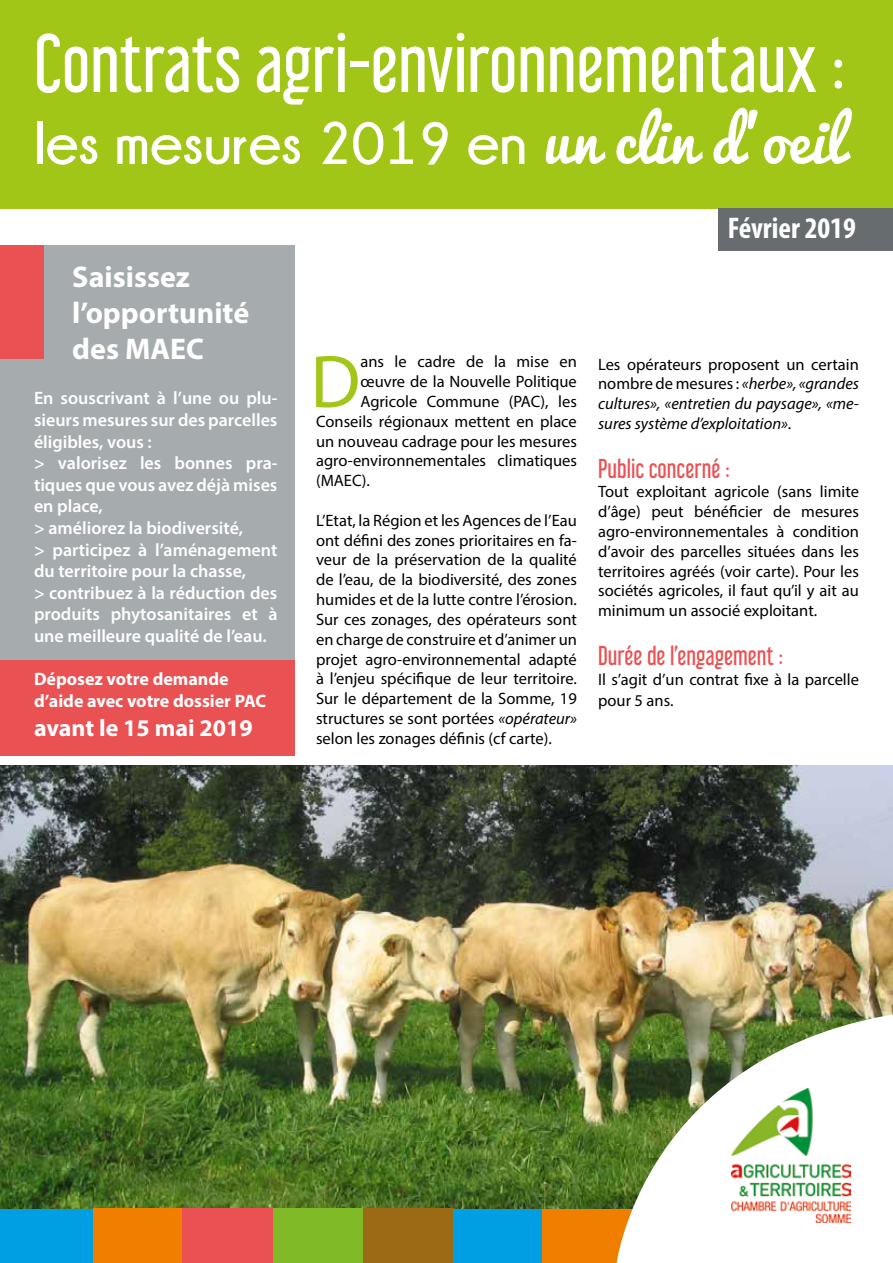
<style>
.page{position:relative;width:893px;height:1263px;background:#fff}
.page>*{position:absolute;margin:0;border:0;box-sizing:border-box;transform-origin:0 0}
.t1{font:75.3px "Myriad Pro";color:#a2c617}
.t2{font:73.5px "Libel Suit Rg";color:#fff}
.t3{font:700 60px "Champagne&Limousines";color:#fff}
.t4{font:700 30px/36px "Myriad Pro";color:#fff}
.t5{font:700 condensed 30px "Myriad Pro";color:#fff}
.t6{font:24px "Libel Suit Rg";color:#ea5153}
.t7{font:700 24px "Myriad Pro";color:#fff}
.t8{font:600 18px/21.6px "Myriad Pro";color:#fff}
.t9{font:700 18px/21.6px "Myriad Pro";color:#fff}
.t10{font:16.5px/19.8px "Myriad Pro";color:#000;text-align:justify}
.t11{font:italic 16.5px/19.8px "Myriad Pro";color:#000;text-align:justify}
.s1{font-family:"Pacifico";font-weight:400}
.s2{font-style:italic}
.s3{font-style:normal}
</style>
<div class="page">
<div style="left:0;top:660px;width:295px;height:96px;background:#ea5153"></div>
<img style="left:0;top:766px;width:893px;height:443px">
<div style="left:0;top:246px;width:295px;height:414px;background:#a6abad"></div>
<div style="left:0;top:0;width:893px;height:208px;background:#a2c617"></div>
<div style="left:719px;top:208px;width:174px;height:43px;background:#676c6e"></div>
<div style="left:0;top:246px;width:44px;height:113px;background:#ea5153"></div>
<div style="left:0;top:1209px;width:95px;height:54px;background:#009fe3"></div>
<div style="left:94px;top:1209px;width:90px;height:54px;background:#f07f00"></div>
<div style="left:183px;top:1209px;width:90px;height:54px;background:#ea5153"></div>
<div style="left:273px;top:1208px;width:90px;height:55px;background:#80ba27"></div>
<div style="left:363px;top:1209px;width:90px;height:54px;background:#9b6a14"></div>
<div style="left:453px;top:1209px;width:90px;height:54px;background:#009fe3"></div>
<div style="left:543px;top:1209px;width:90px;height:54px;background:#f07f00"></div>
<img style="left:616px;top:1012px;width:277px;height:251px">
<img style="left:732px;top:1088px;width:118px;height:135px">
<h2 class="t2" style="left:34px;top:3px;width:813px">Contrats agri-environnementaux :</h2>
<h3 class="t3" style="left:34px;top:110px;width:811px">les mesures 2019 en <span class="s1">un clin d’oeil</span></h3>
<h3 class="t4" style="left:72px;top:258px;width:178px">Saisissez l’opportunité des MAEC</h3>
<p class="t8" style="left:34px;top:387px;width:245px">En souscrivant à l’une ou plu&shy;sieurs mesures sur des parcelles éligibles, vous :<br>&gt; valorisez les bonnes pra&shy;tiques que vous avez déjà mises en place,<br>&gt; améliorez la biodiversité,<br>&gt; participez à l’aménagement du territoire pour la chasse,<br>&gt; contribuez à la réduction des produits phytosanitaires et à une meilleure qualité de l’eau.</p>
<p class="t9" style="left:34px;top:668px;width:234px">Déposez votre demande d’aide avec votre dossier PAC</p>
<h3 class="t7" style="left:34px;top:712px;width:220px">avant le 15 mai 2019</h3>
<h3 class="t5" style="left:728px;top:210px;width:130px">Février 2019</h3>
<h1 class="t1" style="left:310px;top:335px;width:52px">D</h1>
<p class="t10" style="left:360px;top:352px;width:218px">ans le cadre de la mise en</p>
<p class="t10" style="left:360px;top:372px;width:218px">œuvre de la Nouvelle Politique</p>
<p class="t10" style="left:360px;top:391px;width:218px">Agricole Commune (PAC), les</p>
<p class="t10" style="left:316px;top:411px;width:262px">Conseils régionaux mettent en place</p>
<p class="t10" style="left:316px;top:431px;width:262px">un nouveau cadrage pour les mesures</p>
<p class="t10" style="left:316px;top:451px;width:262px">agro-environnementales climatiques</p>
<p class="t10" style="left:316px;top:471px;width:55px">(MAEC).</p>
<p class="t10" style="left:316px;top:510px;width:262px">L’Etat, la Région et les Agences de l’Eau ont défini des zones prioritaires en fa&shy;veur de la préservation de la qualité de l’eau, de la biodiversité, des zones humides et de la lutte contre l’érosion.<br>Sur ces zonages, des opérateurs sont en charge de construire et d’animer un projet agro-environnemental adapté à l’enjeu spécifique de leur territoire.<br>Sur le département de la Somme, 19 structures se sont portées <span class="s2">«opérateur» </span>selon les zonages définis (cf carte).</p>
<p class="t11" style="left:598px;top:354px;width:262px"><span class="s3">Les opérateurs proposent un certain nombre de mesures :</span> «herbe», «grandes cultures», «entretien du paysage», «me&shy;sures système d’exploitation»<span class="s3">.</span></p>
<h3 class="t6" style="left:598px;top:449px;width:133px">Public concerné :</h3>
<p class="t10" style="left:598px;top:482px;width:262px">Tout exploitant agricole (sans limite d’âge) peut bénéficier de mesures agro-environnementales à condition d’avoir des parcelles situées dans les territoires agréés (voir carte). Pour les sociétés agricoles, il faut qu’il y ait au minimum un associé exploitant.</p>
<h3 class="t6" style="left:598px;top:636px;width:187px">Durée de l’engagement :</h3>
<p class="t10" style="left:598px;top:668px;width:262px;line-height:21.6px">Il s’agit d’un contrat fixe à la parcelle pour 5 ans.</p>
</div>
